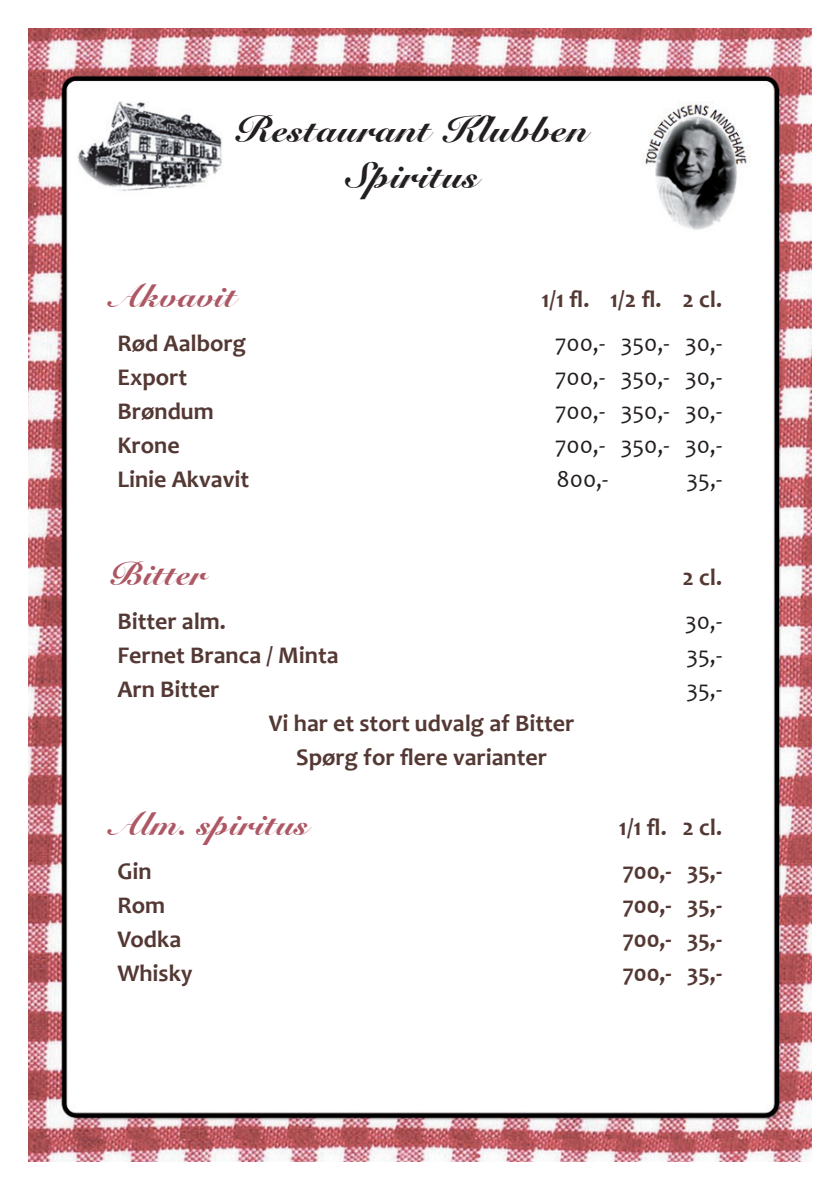
<style>
.page{position:relative;width:840px;height:1191px;background:#fff}
.page>*{position:absolute;margin:0;border:0;box-sizing:border-box;transform-origin:0 0}
.t1{font:900 38px/45.6px "Roundhand BT";color:#231f20;text-align:center}
.t2{font:900 34px "Roundhand BT";color:#ad5764}
.t3{font:700 24px "Candara";color:#543834}
.t4{font:24px "Candara";color:#231f20}
</style>
<div class="page">
<img style="left:28px;top:29px;width:783px;height:1133px">
<p class="t1" style="left:243px;top:107px;width:355px">Restaurant Klubben<br>Spiritus</p>
<p class="t2" style="left:117px;top:274px;width:128px">Akvavit</p>
<p class="t3" style="left:541px;top:284px;width:182px">1/1 fl. 1/2 fl. 2 cl.</p>
<p class="t3" style="left:117px;top:328px;width:130px">Rød Aalborg</p>
<p class="t4" style="left:555px;top:328px;width:168px">700,- 350,- 30,-</p>
<p class="t3" style="left:117px;top:362px;width:71px">Export</p>
<p class="t4" style="left:555px;top:362px;width:168px">700,- 350,- 30,-</p>
<p class="t3" style="left:117px;top:396px;width:98px">Brøndum</p>
<p class="t4" style="left:555px;top:396px;width:168px">700,- 350,- 30,-</p>
<p class="t3" style="left:117px;top:430px;width:64px">Krone</p>
<p class="t4" style="left:555px;top:430px;width:168px">700,- 350,- 30,-</p>
<p class="t3" style="left:117px;top:464px;width:133px">Linie Akvavit</p>
<p class="t4" style="left:556px;top:464px;width:53px">800,-</p>
<p class="t4" style="left:686px;top:464px;width:37px">35,-</p>
<p class="t2" style="left:117px;top:552px;width:99px">Bitter</p>
<p class="t3" style="left:682px;top:563px;width:41px">2 cl.</p>
<p class="t3" style="left:117px;top:607px;width:110px">Bitter alm.</p>
<p class="t4" style="left:684px;top:607px;width:38px">30,-</p>
<p class="t3" style="left:117px;top:641px;width:222px">Fernet Branca / Minta</p>
<p class="t4" style="left:686px;top:641px;width:37px">35,-</p>
<p class="t3" style="left:117px;top:675px;width:104px">Arn Bitter</p>
<p class="t4" style="left:686px;top:675px;width:37px">35,-</p>
<p class="t3" style="left:269px;top:709px;width:307px">Vi har et stort udvalg af Bitter</p>
<p class="t3" style="left:296px;top:743px;width:252px">Spørg for flere varianter</p>
<p class="t2" style="left:117px;top:802px;width:201px">Alm. spiritus</p>
<p class="t3" style="left:618px;top:812px;width:104px">1/1 fl. 2 cl.</p>
<p class="t3" style="left:117px;top:856px;width:36px">Gin</p>
<p class="t3" style="left:622px;top:856px;width:101px">700,- 35,-</p>
<p class="t3" style="left:117px;top:890px;width:49px">Rom</p>
<p class="t3" style="left:622px;top:890px;width:101px">700,- 35,-</p>
<p class="t3" style="left:117px;top:924px;width:65px">Vodka</p>
<p class="t3" style="left:622px;top:924px;width:101px">700,- 35,-</p>
<p class="t3" style="left:117px;top:958px;width:77px">Whisky</p>
<p class="t3" style="left:622px;top:958px;width:101px">700,- 35,-</p>
</div>
